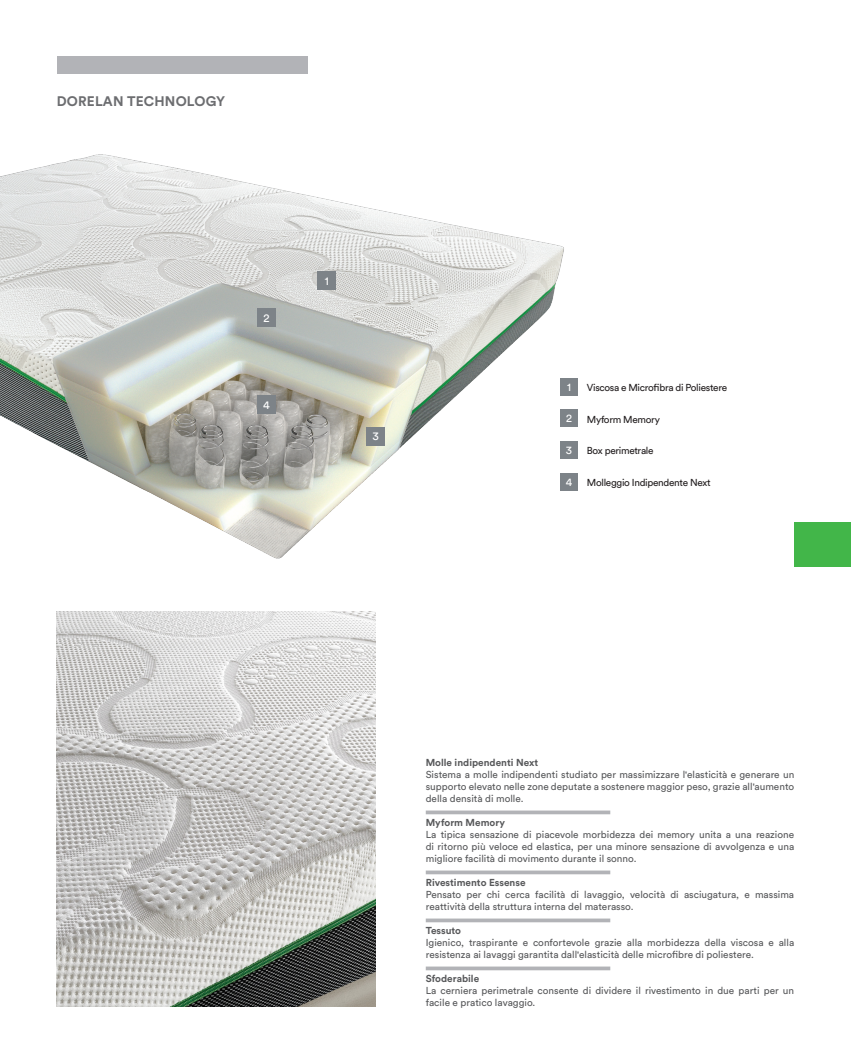
<style>
.page{position:relative;width:851px;height:1063px;background:#fff}
.page>*{position:absolute;margin:0;border:0;box-sizing:border-box;transform-origin:0 0}
.top_qualities_scheda{font:700 13.75px "Circular Std";letter-spacing:.01em;color:#6c6d70}
.t1{font:11.62px "Circular Std";color:#fff}
.t2{font:11.25px "Circular Std";color:#fff}
.testo_base{font:10px/12px "Circular Std";color:#57585a}
.t3{font:10px "Circular Std";letter-spacing:-.03em;color:#231f20}
.testo_base-2{font:700 10px "Circular Std";color:#57585a}
</style>
<div class="page">
<img style="left:57px;top:612px;width:319px;height:394px">
<div style="left:57px;top:57px;width:250px;height:17px;background:#b2b3b7"></div>
<img style="left:0;top:154px;width:575px;height:405px">
<div style="left:317px;top:271px;width:19px;height:19px;background:#7d8388"></div>
<div style="left:257px;top:308px;width:19px;height:19px;background:#7d8388"></div>
<div style="left:257px;top:396px;width:19px;height:18px;background:#7d8388"></div>
<div style="left:366px;top:427px;width:19px;height:19px;background:#7d8388"></div>
<div style="left:794px;top:523px;width:56px;height:44px;background:#42b649"></div>
<div style="left:560px;top:410px;width:18px;height:17px;background:#7d8388"></div>
<div style="left:560px;top:378px;width:18px;height:18px;background:#7d8388"></div>
<div style="left:560px;top:441px;width:18px;height:18px;background:#7d8388"></div>
<div style="left:560px;top:473px;width:18px;height:18px;background:#7d8388"></div>
<hr style="left:425px;top:811px;width:185px;height:3px;background:#b2b3b7">
<hr style="left:425px;top:871px;width:185px;height:3px;background:#b2b3b7">
<hr style="left:425px;top:919px;width:185px;height:3px;background:#b2b3b7">
<hr style="left:425px;top:967px;width:185px;height:3px;background:#b2b3b7">
<p class="top_qualities_scheda" style="left:57px;top:92px;width:170px">DORELAN TECHNOLOGY</p>
<p class="t1" style="left:263px;top:310px;width:8px">2</p>
<p class="t1" style="left:263px;top:398px;width:8px">4</p>
<p class="t1" style="left:324px;top:273px;width:6px">1</p>
<p class="t1" style="left:372px;top:429px;width:8px">3</p>
<p class="t2" style="left:567px;top:380px;width:5px">1</p>
<p class="t2" style="left:566px;top:412px;width:7px">2</p>
<p class="t2" style="left:566px;top:443px;width:8px">3</p>
<p class="t2" style="left:565px;top:475px;width:8px">4</p>
<p class="t3" style="left:586px;top:382px;width:142px">Viscosa e Microfibra di Poliestere</p>
<p class="t3" style="left:586px;top:413px;width:75px">Myform Memory</p>
<p class="t3" style="left:586px;top:445px;width:68px">Box perimetrale</p>
<p class="t3" style="left:586px;top:476px;width:125px">Molleggio Indipendente Next</p>
<p class="testo_base-2" style="left:425px;top:756px;width:114px">Molle indipendenti Next</p>
<p class="testo_base" style="left:425px;top:769px;width:370px;text-align:justify">Sistema a molle indipendenti studiato per massimizzare l'elasticità e generare un supporto elevato nelle zone deputate a sostenere maggior peso, grazie all'aumento della densità di molle.</p>
<p class="testo_base-2" style="left:425px;top:816px;width:81px">Myform Memory</p>
<p class="testo_base" style="left:425px;top:829px;width:370px;text-align:justify">La tipica sensazione di piacevole morbidezza dei memory unita a una reazione di ritorno più veloce ed elastica, per una minore sensazione di avvolgenza e una migliore facilità di movimento durante il sonno.</p>
<p class="testo_base-2" style="left:425px;top:876px;width:101px">Rivestimento Essense</p>
<p class="testo_base" style="left:425px;top:889px;width:370px">Pensato per chi cerca facilità di lavaggio, velocità di asciugatura, e massima reattività della struttura interna del materasso.</p>
<p class="testo_base-2" style="left:425px;top:924px;width:37px">Tessuto</p>
<p class="testo_base" style="left:425px;top:937px;width:370px">Igienico, traspirante e confortevole grazie alla morbidezza della viscosa e alla resistenza ai lavaggi garantita dall'elasticità delle microfibre di poliestere.</p>
<p class="testo_base-2" style="left:425px;top:972px;width:55px">Sfoderabile</p>
<p class="testo_base" style="left:425px;top:985px;width:370px">La cerniera perimetrale consente di dividere il rivestimento in due parti per un facile e pratico lavaggio.</p>
</div>
